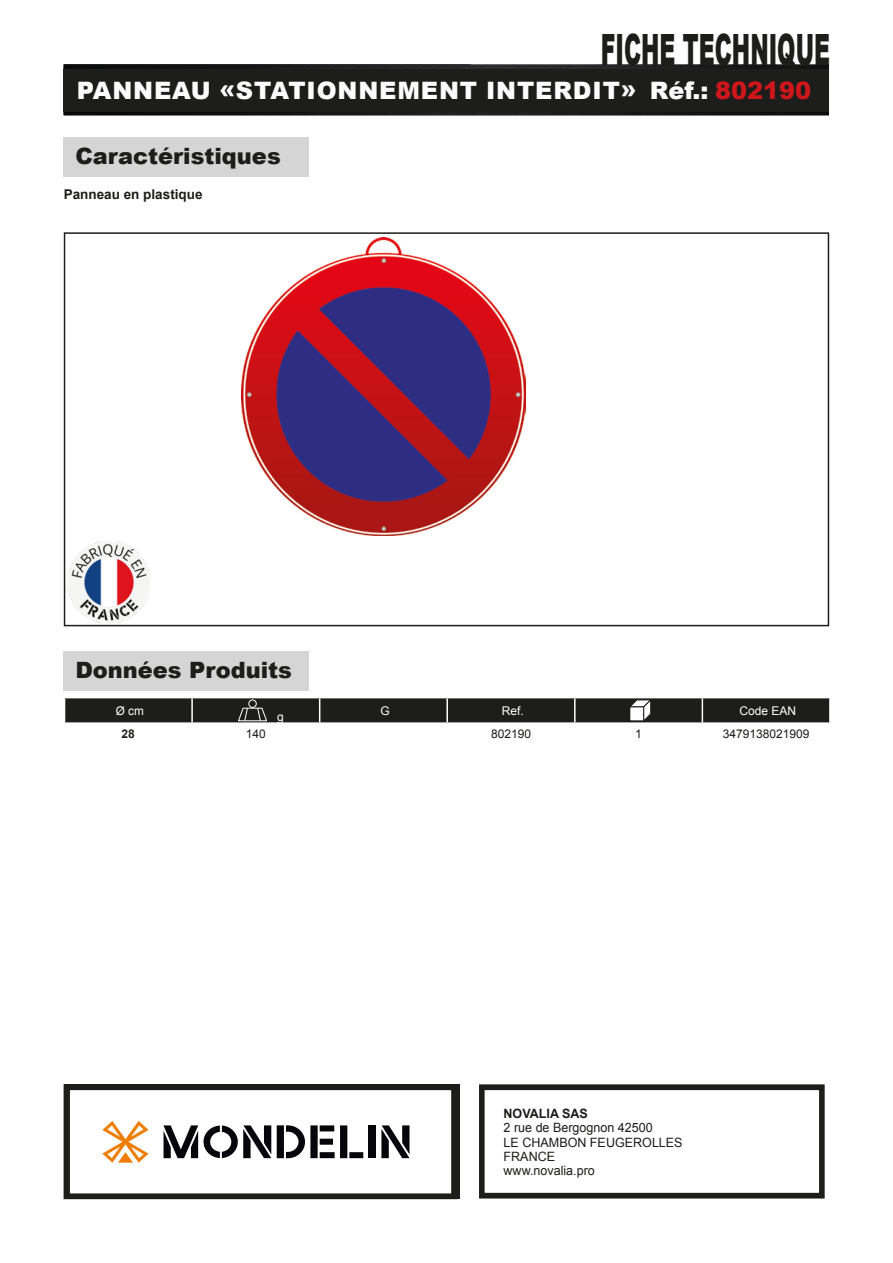
<style>
.page{position:relative;width:893px;height:1263px;background:#fff}
.page>*{position:absolute;margin:0;border:0;box-sizing:border-box;transform-origin:0 0}
.t1{font:900 43.2px "Arial";color:#1d1d1b;scale:.51 1}
.t2{font:900 24px "Arial";letter-spacing:.035em;color:#fcfcfc}
.t3{font:900 22.5px "Arial";color:#1d1d1b}
.t4{font:700 13.5px "Arial";color:#1d1d1b}
.t5{font:12.9px/14.2px "Arial";color:#1d1d1b}
.t6{font:700 12.9px "Arial";color:#1d1d1b}
.t7{font:12px "Arial";color:#1d1d1b}
.t8{font:12px "Arial";color:#fff}
.t9{font:700 12px "Arial";color:#1d1d1b}
.s1{color:#cd171a}
</style>
<div class="page">
<img style="left:64px;top:64px;width:765px;height:51px">
<div style="left:64px;top:69px;width:765px;height:43px;background:#1d1d1b"></div>
<div style="left:479px;top:1084px;width:346px;height:114px;border:6px solid #1d1d1b"></div>
<div style="left:64px;top:137px;width:245px;height:40px;background:#d5d5d5"></div>
<div style="left:64px;top:232px;width:765px;height:394px;border:2px solid #1d1d1b"></div>
<div style="left:64px;top:651px;width:245px;height:40px;background:#d5d5d5"></div>
<svg style="left:64px;top:698px;width:766px;height:25px;background:#2d2d2b"></svg>
<img style="left:242px;top:237px;width:283px;height:298px">
<img style="left:69px;top:541px;width:81px;height:81px">
<div style="left:64px;top:1084px;width:393px;height:115px;border:6px solid #1d1d1b"></div>
<svg style="left:277px;top:1125px;width:86px;height:33px"></svg>
<div style="left:369px;top:1125px;width:7px;height:33px;background:#06050b"></div>
<svg style="left:381px;top:1125px;width:28px;height:33px"></svg>
<svg style="left:102px;top:1121px;width:47px;height:42px"></svg>
<svg style="left:164px;top:1125px;width:107px;height:33px"></svg>
<h1 class="t1" style="left:601px;top:18px;width:451px">FICHE TECHNIQUE</h1>
<h2 class="t2" style="left:77px;top:73px;width:736px">PANNEAU «STATIONNEMENT INTERDIT» Réf.: <span class="s1">802190</span></h2>
<h3 class="t3" style="left:75px;top:140px;width:207px">Caractéristiques</h3>
<p class="t4" style="left:64px;top:184px;width:140px">Panneau en plastique</p>
<h3 class="t3" style="left:75px;top:654px;width:218px">Données Produits</h3>
<p class="t8" style="left:116px;top:702px;width:30px">Ø cm</p>
<p class="t8" style="left:277px;top:708px;width:8px">g</p>
<p class="t8" style="left:380px;top:702px;width:11px">G</p>
<p class="t8" style="left:502px;top:702px;width:24px">Ref.</p>
<p class="t8" style="left:739px;top:702px;width:58px">Code EAN</p>
<p class="t9" style="left:122px;top:725px;width:15px">28</p>
<p class="t7" style="left:246px;top:725px;width:22px">140</p>
<p class="t7" style="left:491px;top:725px;width:42px">802190</p>
<p class="t7" style="left:635px;top:725px;width:8px">1</p>
<p class="t7" style="left:723px;top:725px;width:88px">3479138021909</p>
<p class="t6" style="left:504px;top:1105px;width:86px">NOVALIA SAS</p>
<p class="t5" style="left:504px;top:1121px;width:181px">2 rue de Bergognon 42500<br>LE CHAMBON FEUGEROLLES<br>FRANCE<br>www.novalia.pro</p>
</div>
